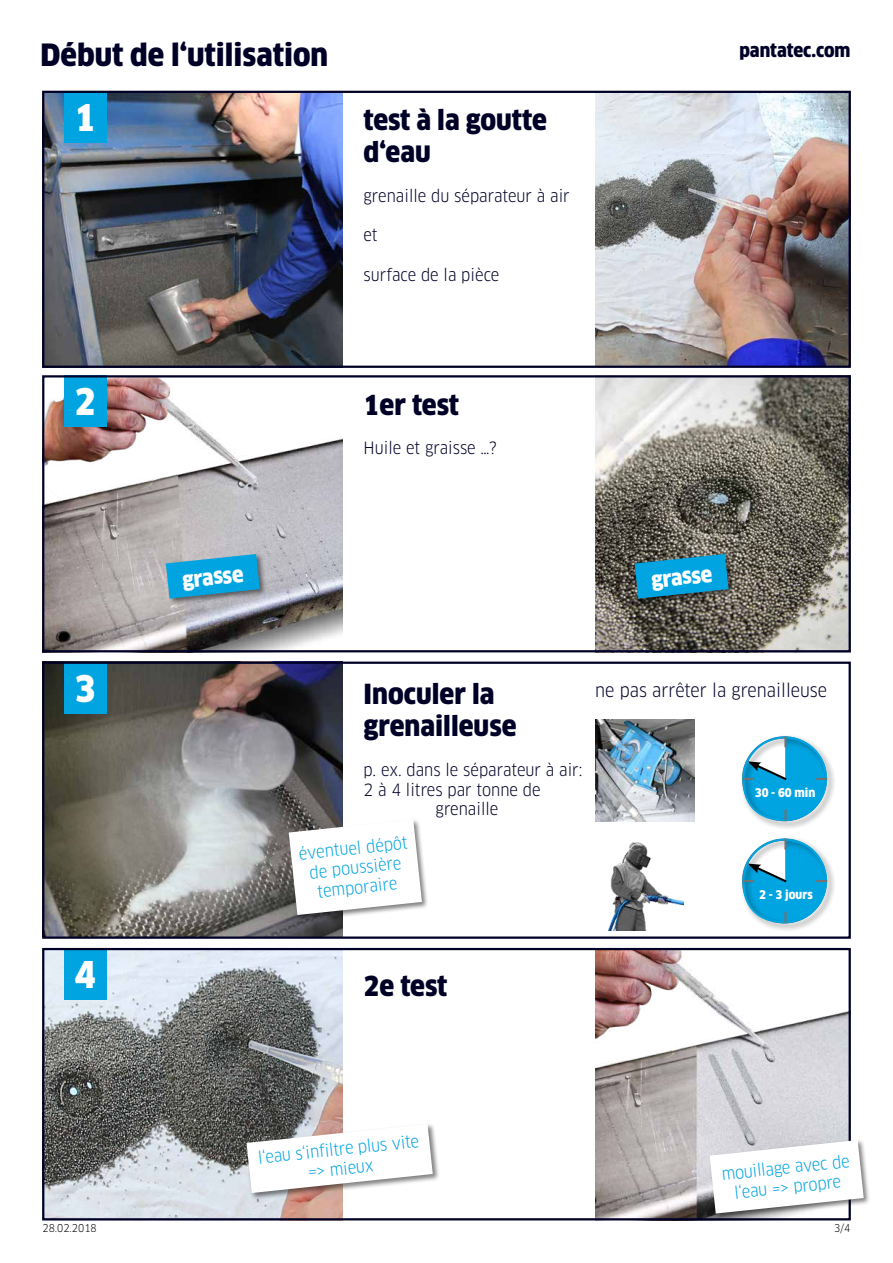
<style>
.page{position:relative;width:893px;height:1263px;background:#fff}
.page>*{position:absolute;margin:0;border:0;box-sizing:border-box;transform-origin:0 0}
.t1{font:900 36px "Clan Pro Narr";color:#fff}
.t2{font:900 30px "Clan Pro Narr";color:#000027}
.t3{font:900 27px/32.4px "Clan Pro Narr";color:#000027}
.t4{font:900 21px "Clan Pro Narr";color:#fff}
.t5{font:18px "Clan Pro Narr";color:#000027}
.t6{font:900 18px "Clan Pro Narr";color:#000027}
.t7{font:16.5px "Clan Pro Narr";color:#000027}
.t8{font:16.5px/19.8px "Clan Pro Narr";color:#00a4e1;text-align:center}
.t9{font:900 11.7px "Clan Pro Narr";color:#fff}
.t10{font:10.5px "Clan Pro Narr";color:#000}
</style>
<div class="page">
<img style="left:45px;top:94px;width:297px;height:271px">
<img style="left:595px;top:94px;width:253px;height:271px">
<img style="left:45px;top:378px;width:297px;height:271px">
<img style="left:595px;top:378px;width:253px;height:271px">
<img style="left:45px;top:665px;width:297px;height:271px">
<img style="left:45px;top:951px;width:297px;height:266px">
<img style="left:595px;top:951px;width:253px;height:266px">
<img style="left:609px;top:842px;width:75px;height:89px">
<img style="left:596px;top:719px;width:99px;height:102px">
<div style="left:64px;top:91px;width:43px;height:51px;background:#00a4e1"></div>
<div style="left:64px;top:376px;width:43px;height:51px;background:#00a4e1"></div>
<div style="left:64px;top:662px;width:43px;height:51px;background:#00a4e1"></div>
<div style="left:64px;top:948px;width:43px;height:51px;background:#00a4e1"></div>
<div style="left:740px;top:836px;width:95px;height:95px;background:#000;opacity:.51"></div>
<svg style="left:740px;top:839px;width:87px;height:90px"></svg>
<div style="left:740px;top:734px;width:95px;height:95px;background:#000;opacity:.51"></div>
<svg style="left:740px;top:736px;width:87px;height:91px"></svg>
<div style="left:42px;top:91px;width:809px;height:277px;border:2px solid #000027"></div>
<div style="left:42px;top:948px;width:809px;height:272px;border:2px solid #000027"></div>
<div style="left:42px;top:662px;width:809px;height:277px;border:2px solid #000027"></div>
<div style="left:42px;top:375px;width:809px;height:277px;border:2px solid #000027"></div>
<div style="left:287px;top:818px;width:142px;height:104px;background:#000;opacity:.5"></div>
<svg style="left:289px;top:819px;width:133px;height:96px"></svg>
<div style="left:245px;top:1123px;width:195px;height:77px;background:#000;opacity:.5"></div>
<svg style="left:246px;top:1124px;width:187px;height:69px"></svg>
<div style="left:633px;top:553px;width:103px;height:53px;background:#000;opacity:.5"></div>
<svg style="left:635px;top:554px;width:94px;height:45px;background:#1590bc"></svg>
<div style="left:164px;top:553px;width:103px;height:53px;background:#000;opacity:.5"></div>
<svg style="left:166px;top:554px;width:94px;height:45px;background:#27a2d1"></svg>
<div style="left:708px;top:1139px;width:163px;height:82px;background:#000;opacity:.5"></div>
<svg style="left:710px;top:1140px;width:154px;height:73px"></svg>
<h2 class="t2" style="left:40px;top:38px;width:289px">Début de l‘utilisation</h2>
<p class="t6" style="left:739px;top:40px;width:113px">pantatec.com</p>
<h1 class="t1" style="left:75px;top:97px;width:23px">1</h1>
<h3 class="t3" style="left:364px;top:104px;width:185px">test à la goutte d‘eau</h3>
<p class="t7" style="left:364px;top:186px;width:208px">grenaille du séparateur à air</p>
<p class="t7" style="left:364px;top:225px;width:16px">et</p>
<p class="t7" style="left:364px;top:265px;width:137px">surface de la pièce</p>
<h1 class="t1" style="left:75px;top:381px;width:23px">2</h1>
<h3 class="t3" style="left:364px;top:389px;width:97px">1er test</h3>
<p class="t7" style="left:364px;top:438px;width:135px">Huile et graisse …?</p>
<p class="t4" style="left:181px;top:568px;width:63px;rotate:-6deg">grasse</p>
<p class="t4" style="left:650px;top:568px;width:63px;rotate:-6deg">grasse</p>
<h1 class="t1" style="left:75px;top:668px;width:23px">3</h1>
<h1 class="t1" style="left:75px;top:954px;width:23px">4</h1>
<p class="t10" style="left:43px;top:1222px;width:56px">28.02.2018</p>
<h3 class="t3" style="left:364px;top:678px;width:155px">Inoculer la grenailleuse</h3>
<p class="t7" style="left:364px;top:760px;width:220px">p. ex. dans le séparateur à air:</p>
<p class="t7" style="left:364px;top:780px;width:179px">2 à 4 litres par tonne de</p>
<p class="t7" style="left:436px;top:799px;width:64px">grenaille</p>
<p class="t8" style="left:298px;top:844px;width:111px;rotate:-6deg">éventuel dépôt de poussière temporaire</p>
<p class="t5" style="left:595px;top:679px;width:233px">ne pas arrêter la grenailleuse</p>
<p class="t9" style="left:755px;top:786px;width:62px">30 - 60 min</p>
<p class="t9" style="left:759px;top:888px;width:55px">2 - 3 jours</p>
<h3 class="t3" style="left:364px;top:970px;width:85px">2e test</h3>
<p class="t8" style="left:257px;top:1148px;width:163px;rotate:-6deg">l‘eau s‘infiltre plus vite =&gt; mieux</p>
<p class="t8" style="left:721px;top:1164px;width:130px;rotate:-6deg">mouillage avec de l‘eau =&gt; propre</p>
<p class="t10" style="left:834px;top:1222px;width:18px">3/4</p>
</div>
